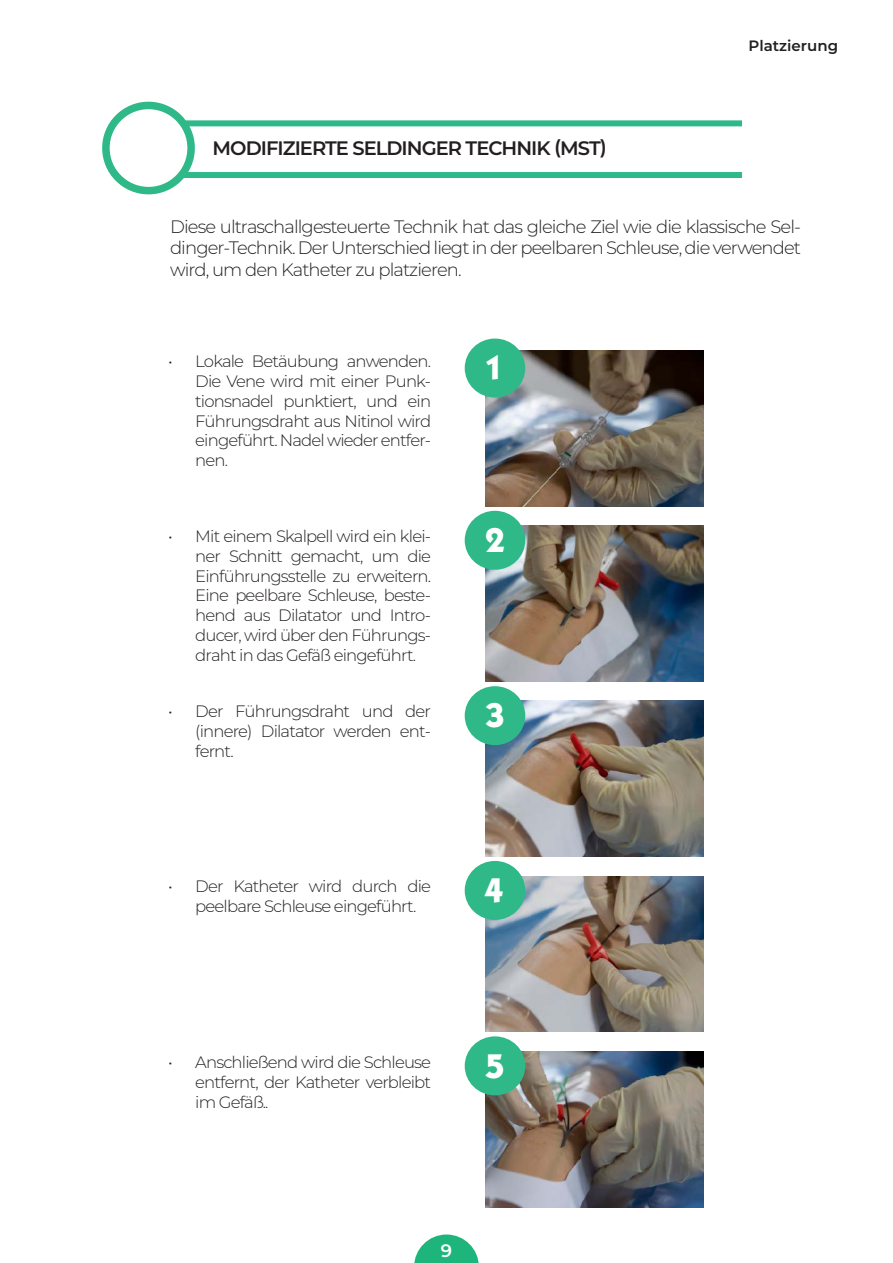
<style>
.page{position:relative;width:893px;height:1263px;background:#fff}
.page>*{position:absolute;margin:0;border:0;box-sizing:border-box;transform-origin:0 0}
.t1{font:700 34.5px "ITC Kabel Std";color:#fff}
.t2{font:600 19.5px "Montserrat";letter-spacing:-.05em;color:#231f20}
.t3{font:300 18px/21.6px "Montserrat";letter-spacing:-.05em;color:#231f20;text-align:justify}
.t4{font:600 18px "Montserrat";color:#fff}
.t5{font:300 16.5px/19.8px "Montserrat";letter-spacing:-.05em;color:#231f20;text-align:justify}
.t6{font:600 15px "Montserrat";color:#231f20}
</style>
<div class="page">
<svg style="left:414px;top:1234px;width:65px;height:29px"></svg>
<div style="left:102px;top:102px;width:93px;height:92px;border:8px solid #2fb989;border-radius:50%"></div>
<div style="left:184px;top:120px;width:558px;height:6px;background:#2fb989"></div>
<div style="left:184px;top:172px;width:558px;height:6px;background:#2fb989"></div>
<img style="left:485px;top:351px;width:218px;height:155px">
<img style="left:485px;top:526px;width:218px;height:155px">
<img style="left:485px;top:701px;width:218px;height:155px">
<img style="left:485px;top:876px;width:218px;height:156px">
<img style="left:485px;top:1052px;width:218px;height:155px">
<div style="left:465px;top:339px;width:60px;height:59px;background:#2fb989;border-radius:50%"></div>
<div style="left:465px;top:511px;width:60px;height:59px;background:#2fb989;border-radius:50%"></div>
<div style="left:465px;top:686px;width:60px;height:59px;background:#2fb989;border-radius:50%"></div>
<div style="left:465px;top:861px;width:60px;height:59px;background:#2fb989;border-radius:50%"></div>
<div style="left:465px;top:1036px;width:60px;height:59px;background:#2fb989;border-radius:50%"></div>
<p class="t2" style="left:213px;top:134px;width:396px">MODIFIZIERTE SELDINGER TECHNIK (MST)</p>
<p class="t6" style="left:748px;top:35px;width:91px">Platzierung</p>
<p class="t3" style="left:170px;top:215px;width:632px">Diese ultraschallgesteuerte Technik hat das gleiche Ziel wie die klassische Sel&shy;dinger-Technik. Der Unterschied liegt in der peelbaren Schleuse, die verwendet wird, um den Katheter zu platzieren.</p>
<p class="t5" style="left:195px;top:351px;width:237px;text-indent:-27px">• Lokale Betäubung anwenden.<br>Die Vene wird mit einer Punk&shy;tionsnadel punktiert, und ein Führungsdraht aus Nitinol wird eingeführt. Nadel wieder entfer&shy;nen.</p>
<p class="t5" style="left:195px;top:526px;width:237px;text-indent:-27px">• Mit einem Skalpell wird ein klei&shy;ner Schnitt gemacht, um die Einführungsstelle zu erweitern.<br>Eine peelbare Schleuse, beste&shy;hend aus Dilatator und Intro&shy;ducer, wird über den Führungs&shy;draht in das Gefäß eingeführt.</p>
<p class="t5" style="left:195px;top:701px;width:237px;text-indent:-27px">• Der Führungsdraht und der (innere) Dilatator werden ent&shy;fernt.</p>
<p class="t5" style="left:195px;top:876px;width:237px;text-indent:-27px">• Der Katheter wird durch die peelbare Schleuse eingeführt.</p>
<h1 class="t1" style="left:484px;top:346px;width:21px">1</h1>
<h1 class="t1" style="left:485px;top:519px;width:21px">2</h1>
<h1 class="t1" style="left:485px;top:694px;width:21px">3</h1>
<h1 class="t1" style="left:484px;top:869px;width:21px">4</h1>
<p class="t5" style="left:195px;top:1052px;width:237px;text-indent:-27px">• Anschließend wird die Schleuse entfernt, der Katheter verbleibt im Gefäß..</p>
<h1 class="t1" style="left:485px;top:1045px;width:21px">5</h1>
<p class="t4" style="left:441px;top:1238px;width:13px">9</p>
</div>
